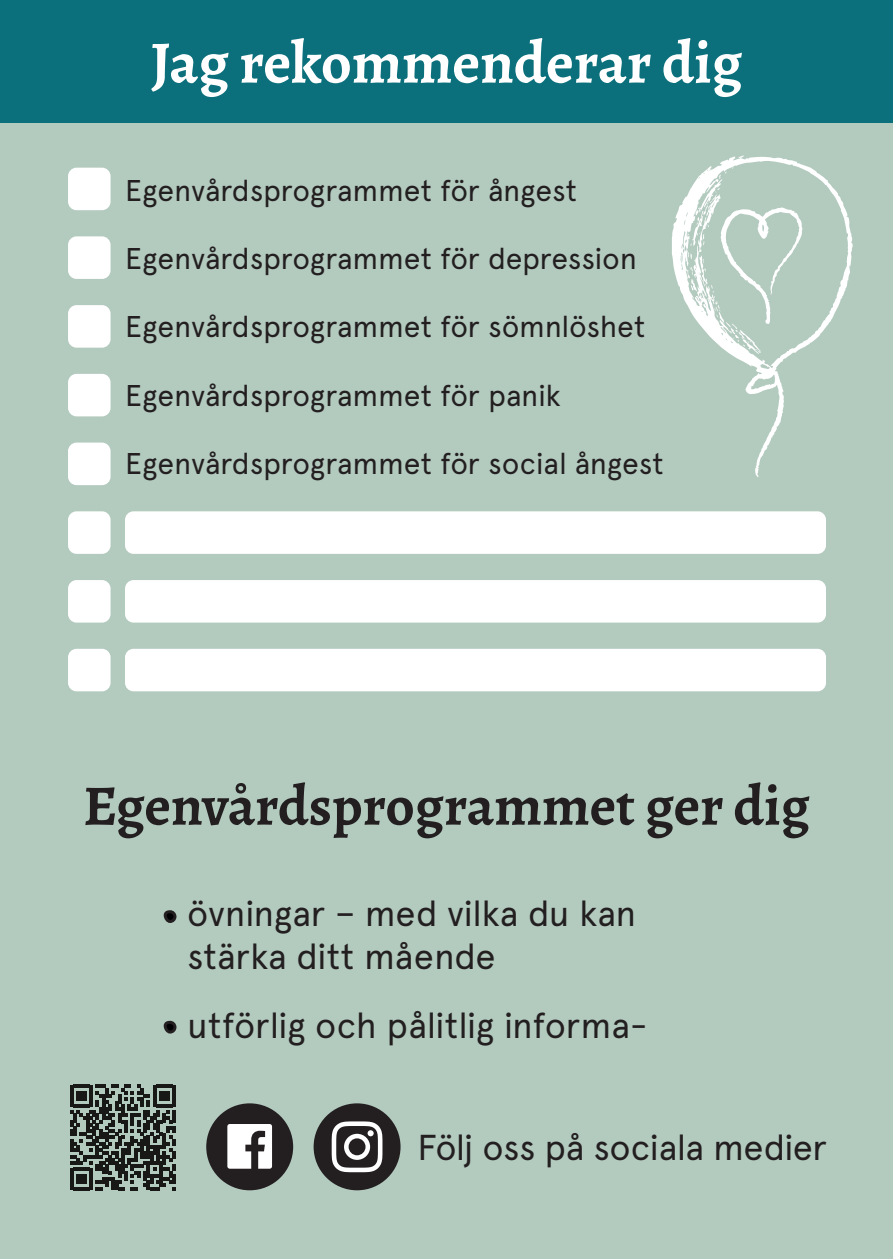
<style>
.page{position:relative;width:893px;height:1259px;background:#b3cabf}
.page>*{position:absolute;margin:0;border:0;box-sizing:border-box;transform-origin:0 0}
.t1{font:700 60px "Alegreya";color:#fff}
.t2{font:700 57px "Alegreya";color:#231f20}
.t3{font:36px/43.2px "Apercu Pro";letter-spacing:-.015em;color:#231f20}
.t4{font:30px "Apercu Pro";letter-spacing:-.01em;color:#231f20}
</style>
<div class="page">
<div style="left:0;top:0;width:893px;height:122px;background:#0c707c"></div>
<div style="left:68px;top:168px;width:43px;height:42px;background:#fff;border-radius:9px"></div>
<div style="left:68px;top:236px;width:43px;height:43px;background:#fff;border-radius:9px"></div>
<div style="left:68px;top:305px;width:43px;height:43px;background:#fff;border-radius:9px"></div>
<div style="left:68px;top:374px;width:43px;height:42px;background:#fff;border-radius:9px"></div>
<div style="left:68px;top:442px;width:43px;height:43px;background:#fff;border-radius:9px"></div>
<div style="left:68px;top:511px;width:43px;height:43px;background:#fff;border-radius:9px"></div>
<div style="left:125px;top:511px;width:701px;height:43px;background:#fff;border-radius:9px"></div>
<div style="left:125px;top:580px;width:701px;height:42px;background:#fff;border-radius:9px"></div>
<div style="left:125px;top:649px;width:701px;height:42px;background:#fff;border-radius:9px"></div>
<div style="left:68px;top:580px;width:43px;height:42px;background:#fff;border-radius:9px"></div>
<div style="left:68px;top:649px;width:43px;height:42px;background:#fff;border-radius:9px"></div>
<svg style="left:672px;top:156px;width:181px;height:321px"></svg>
<svg style="left:738px;top:155px;width:6px;height:3px"></svg>
<svg style="left:687px;top:167px;width:115px;height:187px"></svg>
<svg style="left:70px;top:1084px;width:106px;height:106px"></svg>
<div style="left:315px;top:1104px;width:84px;height:85px;background:#231f20;border-radius:50%"></div>
<div style="left:314px;top:1103px;width:87px;height:87px;border:2px solid #231f20;border-radius:50%"></div>
<svg style="left:332px;top:1121px;width:50px;height:51px"></svg>
<div style="left:207px;top:1104px;width:85px;height:85px;background:#231f20;border-radius:50%"></div>
<div style="left:206px;top:1103px;width:87px;height:87px;border:2px solid #231f20;border-radius:50%"></div>
<svg style="left:227px;top:1124px;width:45px;height:44px"></svg>
<div style="left:165px;top:1022px;width:10px;height:10px;background:#000002;border-radius:5px"></div>
<div style="left:164px;top:1020px;width:12px;height:13px;border:3px solid #231f20;border-radius:5px"></div>
<div style="left:165px;top:911px;width:10px;height:10px;background:#000002;border-radius:5px"></div>
<div style="left:164px;top:910px;width:12px;height:13px;border:3px solid #231f20;border-radius:5px"></div>
<p class="t1" style="left:151px;top:25px;width:593px">Jag rekommenderar dig</p>
<p class="t4" style="left:125px;top:167px;width:453px">Egenvårdsprogrammet för ångest</p>
<p class="t4" style="left:125px;top:236px;width:514px">Egenvårdsprogrammet för depression</p>
<p class="t4" style="left:125px;top:304px;width:522px">Egenvårdsprogrammet för sömnlöshet</p>
<p class="t4" style="left:125px;top:372px;width:437px">Egenvårdsprogrammet för panik</p>
<p class="t4" style="left:125px;top:441px;width:540px">Egenvårdsprogrammet för social ångest</p>
<p class="t2" style="left:83px;top:769px;width:728px">Egenvårdsprogrammet ger dig</p>
<p class="t3" style="left:187px;top:889px;width:450px">övningar – med vilka du kan stärka ditt mående</p>
<p class="t3" style="left:187px;top:1001px;width:461px">utförlig och pålitlig informa-</p>
<p class="t3" style="left:418px;top:1123px;width:411px">Följ oss på sociala medier</p>
</div>
